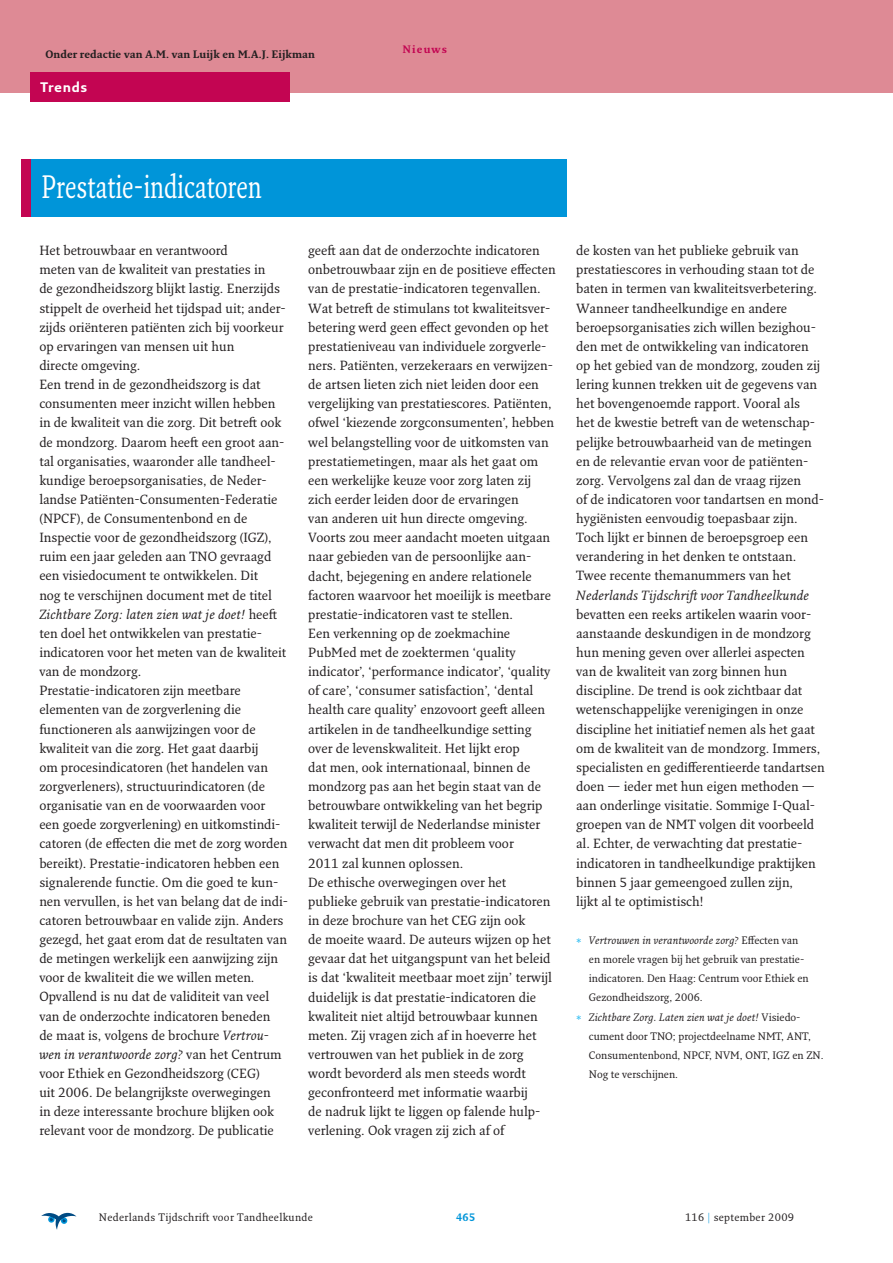
<style>
.page{position:relative;width:893px;height:1263px;background:#fff}
.page>*{position:absolute;margin:0;border:0;box-sizing:border-box;transform-origin:0 0}
.t1{font:31.5px "Fresco Plus Pro";color:#fff;scale:.75 1}
.t2{font:700 13.5px "Fresco Sans Plus Pro";letter-spacing:.05em;color:#fff}
.t3{font:12.9px/19.2px "Fresco Plus Pro";color:#231f20}
.t4{font:italic 12.9px "Fresco Plus Pro";color:#231f20}
.t5{font:10.5px "Fresco Plus Pro";color:#231f20}
.t6{font:italic 10.5px "Fresco Plus Pro";color:#231f20}
.t7{font:10.5px "Fresco Plus Pro";letter-spacing:.03em;color:#231f20}
.t8{font:700 10.5px "Fresco Plus Pro";color:#231f20}
.t9{font:700 10.5px "Fresco Plus Pro";letter-spacing:.1em;color:#c30552}
.t10{font:700 10.5px "Fresco Plus Pro";color:#0095d9}
.s1{font-style:italic}
.s2{font-style:normal;color:#00aeef}
.s3{font-style:normal}
.s4{color:#0095d9}
</style>
<div class="page">
<svg style="left:41px;top:1213px;width:35px;height:17px"></svg>
<div style="left:0;top:0;width:893px;height:92px;background:#de8a95"></div>
<div style="left:31px;top:72px;width:259px;height:30px;background:#c30552"></div>
<div style="left:31px;top:159px;width:536px;height:58px;background:#0095d9"></div>
<div style="left:21px;top:159px;width:10px;height:58px;background:#c30552"></div>
<p class="t8" style="left:46px;top:48px;width:271px">Onder redactie van A.M. van Luijk en M.A.J. Eijkman</p>
<p class="t2" style="left:40px;top:78px;width:48px">Trends</p>
<p class="t9" style="left:403px;top:42px;width:46px">Nieuws</p>
<h1 class="t1" style="left:41px;top:167px;width:295px">Prestatie-indicatoren</h1>
<p class="t3" style="left:39px;top:241px;width:250px">Het betrouwbaar en verantwoord<br>meten van de kwaliteit van prestaties in<br>de gezondheidszorg blijkt lastig. Enerzijds stippelt de overheid het tijdspad uit; ander&shy;zijds oriënteren patiënten zich bij voorkeur op ervaringen van mensen uit hun<br>directe omgeving.<br>Een trend in de gezondheidszorg is dat consumenten meer inzicht willen hebben in de kwaliteit van die zorg. Dit betreft ook de mondzorg. Daarom heeft een groot aan&shy;tal organisaties, waaronder alle tandheel&shy;kundige beroepsorganisaties, de Neder&shy;landse Patiënten-Consumenten-Federatie (NPCF), de Consumentenbond en de Inspectie voor de gezondheidszorg (IGZ), ruim een jaar geleden aan TNO gevraagd een visiedocument te ontwikkelen. Dit<br>nog te verschijnen document met de titel <span class="s1">Zichtbare Zorg: laten zien wat je doet!</span> heeft ten doel het ontwikkelen van prestatie&shy;indicatoren voor het meten van de kwaliteit van de mondzorg.<br>Prestatie-indicatoren zijn meetbare elementen van de zorgverlening die functioneren als aanwijzingen voor de kwaliteit van die zorg. Het gaat daarbij<br>om procesindicatoren (het handelen van zorgverleners), structuurindicatoren (de organisatie van en de voorwaarden voor een goede zorgverlening) en uitkomstindi&shy;catoren (de effecten die met de zorg worden bereikt). Prestatie-indicatoren hebben een signalerende functie. Om die goed te kun&shy;nen vervullen, is het van belang dat de indi&shy;catoren betrouwbaar en valide zijn. Anders gezegd, het gaat erom dat de resultaten van de metingen werkelijk een aanwijzing zijn voor de kwaliteit die we willen meten.<br>Opvallend is nu dat de validiteit van veel van de onderzochte indicatoren beneden<br>de maat is, volgens de brochure <span class="s1">Vertrou&shy;wen in verantwoorde zorg?</span> van het Centrum voor Ethiek en Gezondheidszorg (CEG)<br>uit 2006. De belangrijkste overwegingen<br>in deze interessante brochure blijken ook relevant voor de mondzorg. De publicatie</p>
<p class="t3" style="left:308px;top:241px;width:249px">geeft aan dat de onderzochte indicatoren onbetrouwbaar zijn en de positieve effecten van de prestatie-indicatoren tegenvallen.<br>Wat betreft de stimulans tot kwaliteitsver&shy;betering werd geen effect gevonden op het prestatieniveau van individuele zorgverle&shy;ners. Patiënten, verzekeraars en verwijzen&shy;de artsen lieten zich niet leiden door een vergelijking van prestatiescores. Patiënten, ofwel ‘kiezende zorgconsumenten’, hebben wel belangstelling voor de uitkomsten van prestatiemetingen, maar als het gaat om een werkelijke keuze voor zorg laten zij zich eerder leiden door de ervaringen<br>van anderen uit hun directe omgeving.<br>Voorts zou meer aandacht moeten uitgaan naar gebieden van de persoonlijke aan&shy;dacht, bejegening en andere relationele factoren waarvoor het moeilijk is meetbare prestatie-indicatoren vast te stellen.<br>Een verkenning op de zoekmachine PubMed met de zoektermen ‘quality indicator’, ‘performance indicator’, ‘quality of care’, ‘consumer satisfaction’, ‘dental health care quality’ enzovoort geeft alleen artikelen in de tandheelkundige setting over de levenskwaliteit. Het lijkt erop<br>dat men, ook internationaal, binnen de mondzorg pas aan het begin staat van de betrouwbare ontwikkeling van het begrip kwaliteit terwijl de Nederlandse minister verwacht dat men dit probleem voor<br>2011 zal kunnen oplossen.<br>De ethische overwegingen over het publieke gebruik van prestatie-indicatoren in deze brochure van het CEG zijn ook<br>de moeite waard. De auteurs wijzen op het gevaar dat het uitgangspunt van het beleid is dat ‘kwaliteit meetbaar moet zijn’ terwijl duidelijk is dat prestatie-indicatoren die kwaliteit niet altijd betrouwbaar kunnen meten. Zij vragen zich af in hoeverre het vertrouwen van het publiek in de zorg wordt bevorderd als men steeds wordt geconfronteerd met informatie waarbij<br>de nadruk lijkt te liggen op falende hulp&shy;verlening. Ook vragen zij zich af of</p>
<p class="t3" style="left:576px;top:241px;width:249px">de kosten van het publieke gebruik van prestatiescores in verhouding staan tot de baten in termen van kwaliteitsverbetering.<br>Wanneer tandheelkundige en andere beroepsorganisaties zich willen bezighou&shy;den met de ontwikkeling van indicatoren op het gebied van de mondzorg, zouden zij lering kunnen trekken uit de gegevens van het bovengenoemde rapport. Vooral als<br>het de kwestie betreft van de wetenschap&shy;pelijke betrouwbaarheid van de metingen en de relevantie ervan voor de patiënten&shy;zorg. Vervolgens zal dan de vraag rijzen<br>of de indicatoren voor tandartsen en mond&shy;hygiënisten eenvoudig toepasbaar zijn.<br>Toch lijkt er binnen de beroepsgroep een verandering in het denken te ontstaan.<br>Twee recente themanummers van het</p>
<p class="t4" style="left:576px;top:587px;width:234px">Nederlands Tijdschrift voor Tandheelkunde</p>
<p class="t3" style="left:576px;top:604px;width:250px">bevatten een reeks artikelen waarin voor&shy;aanstaande deskundigen in de mondzorg hun mening geven over allerlei aspecten van de kwaliteit van zorg binnen hun discipline. De trend is ook zichtbaar dat wetenschappelijke verenigingen in onze discipline het initiatief nemen als het gaat om de kwaliteit van de mondzorg. Immers, specialisten en gedifferentieerde tandartsen doen — ieder met hun eigen methoden — aan onderlinge visitatie. Sommige I-Qual&shy;groepen van de NMT volgen dit voorbeeld al. Echter, de verwachting dat prestatie&shy;indicatoren in tandheelkundige praktijken binnen 5 jaar gemeengoed zullen zijn,<br>lijkt al te optimistisch!</p>
<p class="t6" style="left:576px;top:934px;width:224px"><span class="s2">*</span> Vertrouwen in verantwoorde zorg? <span class="s3">Effecten van</span></p>
<p class="t5" style="left:589px;top:953px;width:217px">en morele vragen bij het gebruik van prestatie-</p>
<p class="t5" style="left:589px;top:972px;width:221px">indicatoren. Den Haag: Centrum voor Ethiek en</p>
<p class="t5" style="left:589px;top:991px;width:115px">Gezondheidszorg, 2006.</p>
<p class="t6" style="left:576px;top:1010px;width:226px"><span class="s2">*</span> Zichtbare Zorg. Laten zien wat je doet! <span class="s3">Visiedo-</span></p>
<p class="t5" style="left:589px;top:1029px;width:224px">cument door TNO; projectdeelname NMT, ANT,</p>
<p class="t5" style="left:589px;top:1048px;width:236px">Consumentenbond, NPCF, NVM, ONT, IGZ en ZN.</p>
<p class="t5" style="left:589px;top:1068px;width:91px">Nog te verschijnen.</p>
<p class="t7" style="left:99px;top:1210px;width:216px">Nederlands Tijdschrift voor Tandheelkunde</p>
<p class="t10" style="left:456px;top:1210px;width:21px">465</p>
<p class="t7" style="left:685px;top:1210px;width:111px">116 <span class="s4">|</span> september 2009</p>
</div>
